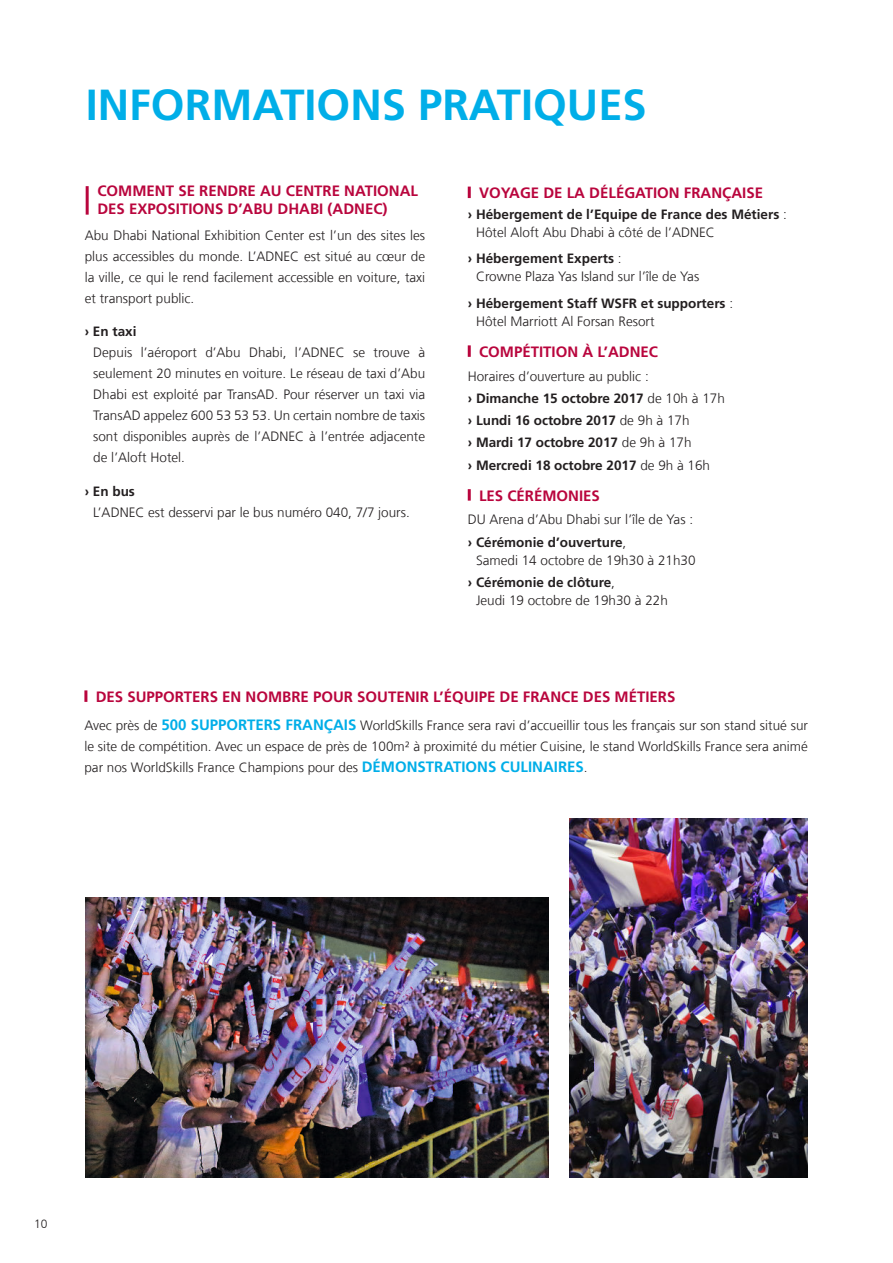
<style>
.page{position:relative;width:893px;height:1263px;background:#fff}
.page>*{position:absolute;margin:0;border:0;box-sizing:border-box;transform-origin:0 0}
.t1{font:700 43.5px "Frutiger LT Pro";color:#00aee8}
.t2{font:700 15px/18px "Frutiger LT Com";color:#b9053d}
.t3{font:300 13.5px/21px "Frutiger LT Com";color:#231f20;text-align:justify}
.t4{font:700 13.5px/22.2px "Frutiger LT Com";color:#231f20}
.t5{font:300 12px "Frutiger LT Com";color:#231f20}
.s1{font-weight:300}
.s2{font-weight:700}
.s3{font-weight:700;font-size:15px;color:#00aee8}
</style>
<div class="page">
<svg style="left:468px;top:187px;width:3px;height:11px"></svg>
<svg style="left:468px;top:345px;width:3px;height:12px"></svg>
<svg style="left:468px;top:489px;width:3px;height:12px"></svg>
<svg style="left:84px;top:690px;width:3px;height:12px"></svg>
<hr style="left:86px;top:186px;width:3px;height:29px;background:#b9053d">
<img style="left:86px;top:897px;width:463px;height:281px">
<img style="left:570px;top:819px;width:238px;height:359px">
<h1 class="t1" style="left:86px;top:81px;width:563px">INFORMATIONS PRATIQUES</h1>
<p class="t2" style="left:97px;top:182px;width:322px">COMMENT SE RENDRE AU CENTRE NATIONAL<br>DES EXPOSITIONS D’ABU DHABI (ADNEC)</p>
<p class="t3" style="left:85px;top:225px;width:342px">Abu Dhabi National Exhibition Center est l’un des sites les plus accessibles du monde. L’ADNEC est situé au cœur de la ville, ce qui le rend facilement accessible en voiture, taxi et transport public.</p>
<p class="t4" style="left:85px;top:321px;width:53px">› En taxi</p>
<p class="t3" style="left:93px;top:343px;width:333px">Depuis l’aéroport d’Abu Dhabi, l’ADNEC se trouve à seulement 20 minutes en voiture. Le réseau de taxi d’Abu Dhabi est exploité par TransAD. Pour réserver un taxi via TransAD appelez 600 53 53 53. Un certain nombre de taxis sont disponibles auprès de l’ADNEC à l’entrée adjacente de l’Aloft Hotel.</p>
<p class="t4" style="left:85px;top:480px;width:52px">› En bus</p>
<p class="t3" style="left:93px;top:502px;width:318px">L’ADNEC est desservi par le bus numéro 040, 7/7 jours.</p>
<p class="t2" style="left:479px;top:184px;width:286px">VOYAGE DE LA DÉLÉGATION FRANÇAISE</p>
<p class="t4" style="left:476px;top:205px;width:312px;line-height:18px;text-indent:-8px">› Hébergement de l’Equipe de France des Métiers <span class="s1">:<br>Hôtel Aloft Abu Dhabi à côté de l’ADNEC</span></p>
<p class="t3" style="left:476px;top:250px;width:225px;line-height:18px;text-indent:-8px"><span class="s2">› Hébergement Experts</span> :<br>Crowne Plaza Yas Island sur l’île de Yas</p>
<p class="t4" style="left:476px;top:294px;width:259px;line-height:18px;text-indent:-8px">› Hébergement Staff WSFR et supporters <span class="s1">:<br>Hôtel Marriott Al Forsan Resort</span></p>
<p class="t2" style="left:479px;top:343px;width:180px">COMPÉTITION À L’ADNEC</p>
<p class="t4" style="left:468px;top:365px;width:259px"><span class="s1">Horaires d’ouverture au public :<br></span>› Dimanche 15 octobre 2017 <span class="s1">de 10h à 17h </span>› Lundi 16 octobre 2017 <span class="s1">de 9h à 17h<br></span>› Mardi 17 octobre 2017 <span class="s1">de 9h à 17h<br></span>› Mercredi 18 octobre 2017 <span class="s1">de 9h à 16h</span></p>
<p class="t2" style="left:479px;top:487px;width:122px">LES CÉRÉMONIES</p>
<p class="t3" style="left:468px;top:509px;width:227px;line-height:22.2px">DU Arena d’Abu Dhabi sur l’île de Yas : <span class="s2">› Cérémonie d’ouverture</span>,</p>
<p class="t3" style="left:468px;top:549px;width:229px;line-height:22.2px;text-indent:8px">Samedi 14 octobre de 19h30 à 21h30 <span class="s2">› Cérémonie de clôture</span>,</p>
<p class="t3" style="left:476px;top:590px;width:193px">Jeudi 19 octobre de 19h30 à 22h</p>
<p class="t2" style="left:96px;top:688px;width:581px">DES SUPPORTERS EN NOMBRE POUR SOUTENIR L’ÉQUIPE DE FRANCE DES MÉTIERS</p>
<p class="t3" style="left:84px;top:715px;width:725px">Avec près de <span class="s3">500 SUPPORTERS FRANÇAIS</span> WorldSkills France sera ravi d’accueillir tous les français sur son stand situé sur le site de compétition. Avec un espace de près de 100m² à proximité du métier Cuisine, le stand WorldSkills France sera animé par nos WorldSkills France Champions pour des <span class="s3">DÉMONSTRATIONS CULINAIRES</span>.</p>
<p class="t5" style="left:34px;top:1217px;width:15px">10</p>
</div>
